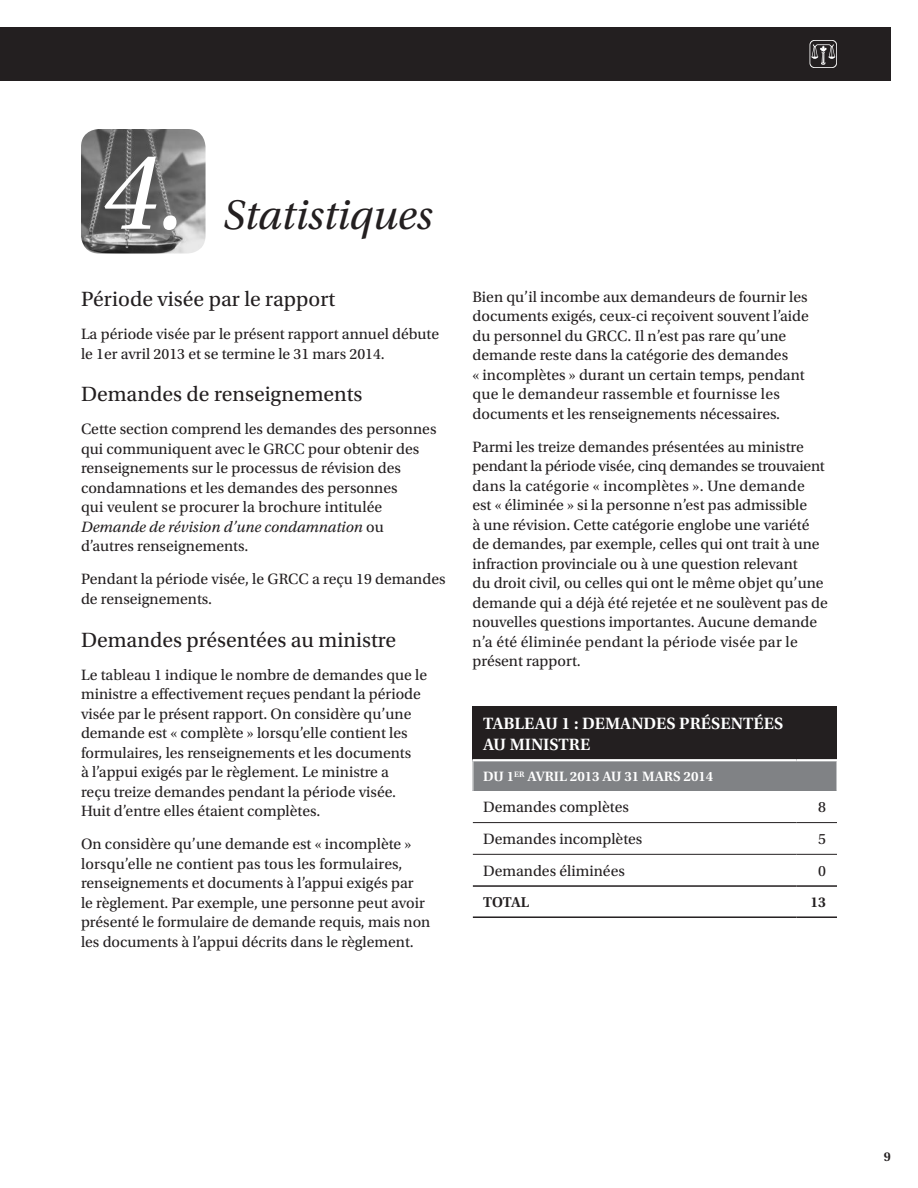
<style>
.page{position:relative;width:918px;height:1188px;background:#fff}
.page>*{position:absolute;margin:0;border:0;box-sizing:border-box;transform-origin:0 0}
.t1{font:italic 114.75px "Utopia Std";color:#fff}
.t2{font:italic 43.5px "Utopia Std";color:#231f20}
.t3{font:21.75px "Utopia Std";color:#231f20}
.header_1{font:600 17.25px/20.7px "Utopia Std";color:#fff}
.body_rows{font:15.75px/19.5px "Utopia Std";color:#231f20}
.footer_total_row{font:600 15px "Utopia Std";color:#231f20}
.header_2{font:600 14.25px "Utopia Std";color:#fff}
.t4{font:600 13.5px "Utopia Std";color:#231f20}
.s1{font-style:italic}
</style>
<div class="page">
<div style="left:0;top:27px;width:891px;height:54px;background:#231f20"></div>
<svg style="left:810px;top:40px;width:27px;height:28px"></svg>
<hr style="left:0;top:27px;width:1px;height:54px;background:#8a8c8f">
<img style="left:81px;top:129px;width:125px;height:125px">
<div style="left:473px;top:707px;width:364px;height:53px;background:#231f20"></div>
<div style="left:473px;top:760px;width:364px;height:31px;background:#808285"></div>
<hr style="left:473px;top:854px;width:323px;height:1px;background:#231f20">
<hr style="left:796px;top:854px;width:41px;height:1px;background:#231f20">
<hr style="left:473px;top:822px;width:323px;height:1px;background:#231f20">
<hr style="left:796px;top:822px;width:41px;height:1px;background:#231f20">
<hr style="left:473px;top:885px;width:323px;height:2px;background:#231f20">
<hr style="left:473px;top:916px;width:323px;height:2px;background:#231f20">
<hr style="left:796px;top:885px;width:41px;height:2px;background:#231f20">
<hr style="left:796px;top:916px;width:41px;height:2px;background:#231f20">
<hr style="left:472px;top:759px;width:324px;height:2px;background:#fff">
<hr style="left:796px;top:759px;width:41px;height:2px;background:#fff">
<h1 class="t1" style="left:101px;top:129px;width:88px">4.</h1>
<h2 class="t2" style="left:223px;top:191px;width:211px">Statistiques</h2>
<h3 class="t3" style="left:81px;top:287px;width:256px">Période visée par le rapport</h3>
<p class="body_rows" style="left:81px;top:325px;width:360px">La période visée par le présent rapport annuel débute le 1er avril 2013 et se termine le 31 mars 2014.</p>
<h3 class="t3" style="left:81px;top:383px;width:283px">Demandes de renseignements</h3>
<p class="body_rows" style="left:81px;top:420px;width:357px">Cette section comprend les demandes des personnes qui communiquent avec le GRCC pour obtenir des renseignements sur le processus de révision des condamnations et les demandes des personnes<br>qui veulent se procurer la brochure intitulée <span class="s1">Demande de révision d’une condamnation</span> ou d’autres renseignements.</p>
<p class="body_rows" style="left:81px;top:570px;width:366px">Pendant la période visée, le GRCC a reçu 19 demandes de renseignements.</p>
<h3 class="t3" style="left:81px;top:628px;width:317px">Demandes présentées au ministre</h3>
<p class="body_rows" style="left:81px;top:665px;width:348px">Le tableau 1 indique le nombre de demandes que le ministre a effectivement reçues pendant la période visée par le présent rapport. On considère qu’une demande est « complète » lorsqu’elle contient les formulaires, les renseignements et les documents<br>à l’appui exigés par le règlement. Le ministre a<br>reçu treize demandes pendant la période visée.<br>Huit d’entre elles étaient complètes.</p>
<p class="body_rows" style="left:81px;top:835px;width:351px">On considère qu’une demande est « incomplète » lorsqu’elle ne contient pas tous les formulaires, renseignements et documents à l’appui exigés par<br>le règlement. Par exemple, une personne peut avoir présenté le formulaire de demande requis, mais non les documents à l’appui décrits dans le règlement.</p>
<p class="body_rows" style="left:472px;top:287px;width:338px">Bien qu’il incombe aux demandeurs de fournir les documents exigés, ceux-ci reçoivent souvent l’aide du personnel du GRCC. Il n’est pas rare qu’une demande reste dans la catégorie des demandes<br>« incomplètes » durant un certain temps, pendant que le demandeur rassemble et fournisse les documents et les renseignements nécessaires.</p>
<p class="body_rows" style="left:472px;top:437px;width:357px">Parmi les treize demandes présentées au ministre pendant la période visée, cinq demandes se trouvaient dans la catégorie « incomplètes ». Une demande<br>est « éliminée » si la personne n’est pas admissible<br>à une révision. Cette catégorie englobe une variété de demandes, par exemple, celles qui ont trait à une infraction provinciale ou à une question relevant<br>du droit civil, ou celles qui ont le même objet qu’une demande qui a déjà été rejetée et ne soulèvent pas de nouvelles questions importantes. Aucune demande n’a été éliminée pendant la période visée par le présent rapport.</p>
<p class="header_1" style="left:483px;top:714px;width:302px">TABLEAU 1 : DEMANDES PRÉSENTÉES<br>AU MINISTRE</p>
<p class="header_2" style="left:483px;top:768px;width:232px">DU 1<sup>ER</sup> AVRIL 2013 AU 31 MARS 2014</p>
<p class="body_rows" style="left:483px;top:798px;width:147px">Demandes complètes</p>
<p class="body_rows" style="left:818px;top:798px;width:9px">8</p>
<p class="body_rows" style="left:483px;top:830px;width:161px">Demandes incomplètes</p>
<p class="body_rows" style="left:818px;top:830px;width:9px">5</p>
<p class="body_rows" style="left:483px;top:861px;width:143px">Demandes éliminées</p>
<p class="body_rows" style="left:818px;top:861px;width:9px">0</p>
<p class="footer_total_row" style="left:483px;top:894px;width:48px">TOTAL</p>
<p class="footer_total_row" style="left:811px;top:894px;width:17px">13</p>
<p class="t4" style="left:884px;top:1149px;width:9px">9</p>
</div>
